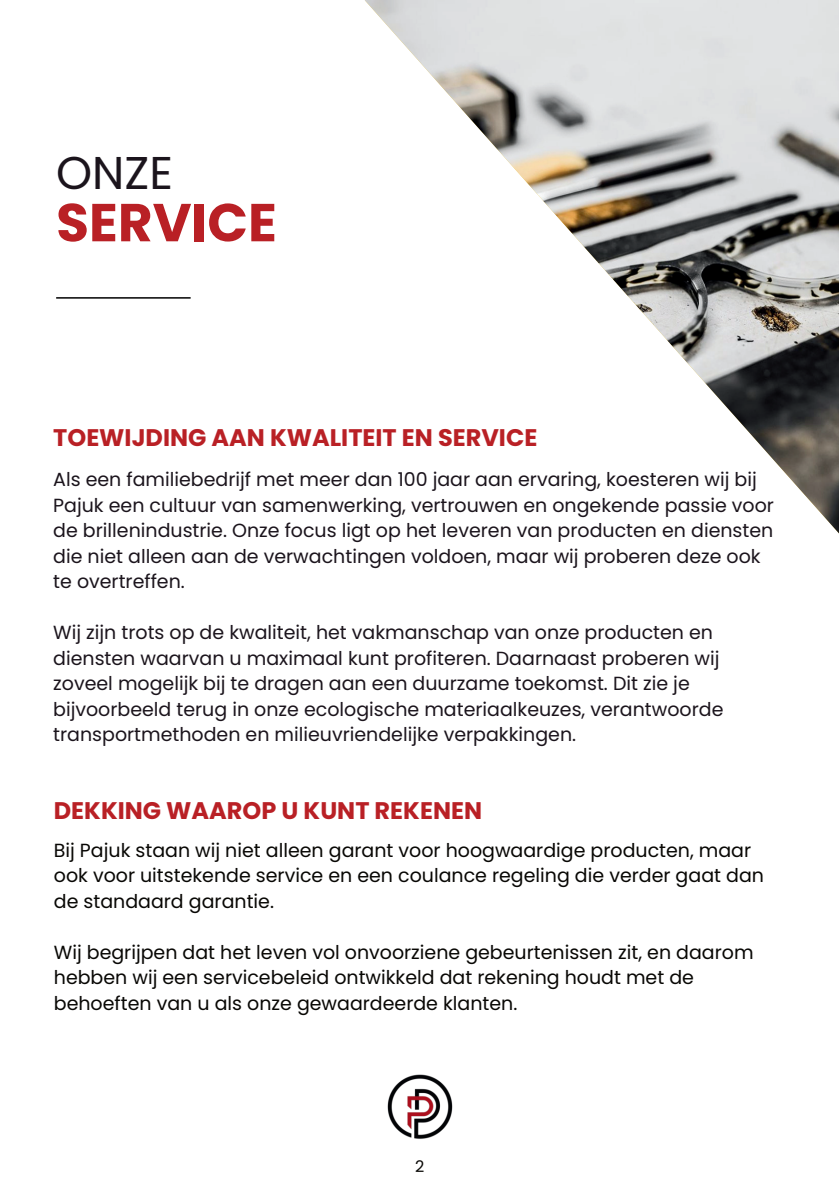
<style>
.page{position:relative;width:839px;height:1191px;background:#fff}
.page>*{position:absolute;margin:0;border:0;box-sizing:border-box;transform-origin:0 0}
.t1{font:700 53.4px "Poppins";color:#b92025}
.t2{font:46px "Poppins";color:#1b141c}
.t3{font:700 24px "Poppins";color:#b92025}
.t4{font:19px/25.6px "Poppins";color:#1b141c}
.t5{font:19px/25.6px "Poppins";color:#080704}
.t6{font:16px "Poppins";color:#080704}
</style>
<div class="page">
<hr style="left:56px;top:297px;width:135px;height:2px;background:#000">
<img style="left:365px;top:0;width:473px;height:533px">
<img style="left:387px;top:1074px;width:66px;height:65px">
<h2 class="t2" style="left:56px;top:146px;width:118px">ONZE</h2>
<h1 class="t1" style="left:56px;top:192px;width:222px">SERVICE</h1>
<p class="t3" style="left:53px;top:423px;width:485px">TOEWIJDING AAN KWALITEIT EN SERVICE</p>
<p class="t4" style="left:53px;top:467px;width:722px">Als een familiebedrijf met meer dan 100 jaar aan ervaring, koesteren wij bij Pajuk een cultuur van samenwerking, vertrouwen en ongekende passie voor de brillenindustrie. Onze focus ligt op het leveren van producten en diensten die niet alleen aan de verwachtingen voldoen, maar wij proberen deze ook te overtreffen.</p>
<p class="t4" style="left:53px;top:620px;width:671px">Wij zijn trots op de kwaliteit, het vakmanschap van onze producten en diensten waarvan u maximaal kunt profiteren. Daarnaast proberen wij zoveel mogelijk bij te dragen aan een duurzame toekomst. Dit zie je bijvoorbeeld terug in onze ecologische materiaalkeuzes, verantwoorde transportmethoden en milieuvriendelijke verpakkingen.</p>
<p class="t3" style="left:54px;top:797px;width:429px">DEKKING WAAROP U KUNT REKENEN</p>
<p class="t5" style="left:54px;top:837px;width:711px">Bij Pajuk staan wij niet alleen garant voor hoogwaardige producten, maar ook voor uitstekende service en een coulance regeling die verder gaat dan de standaard garantie.</p>
<p class="t5" style="left:54px;top:939px;width:701px">Wij begrijpen dat het leven vol onvoorziene gebeurtenissen zit, en daarom hebben wij een servicebeleid ontwikkeld dat rekening houdt met de behoeften van u als onze gewaardeerde klanten.</p>
<p class="t6" style="left:415px;top:1157px;width:11px">2</p>
</div>
